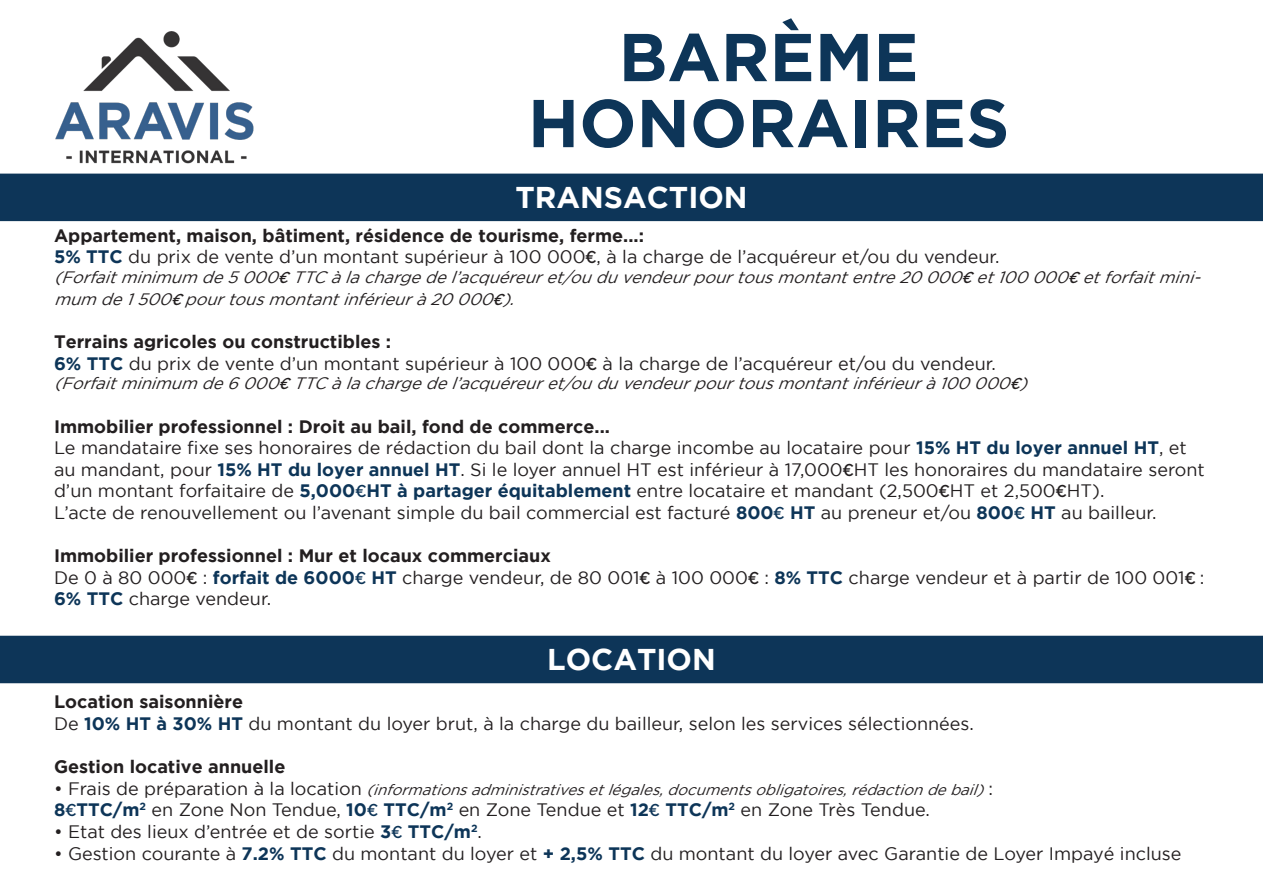
<style>
.page{position:relative;width:1263px;height:893px;background:#fff}
.page>*{position:absolute;margin:0;border:0;box-sizing:border-box;transform-origin:0 0}
.t1{font:700 67.5px "Gotham";color:#0d3558}
.t2{font:700 30px "Gotham";color:#fff}
.t3{font:18px/21.6px "Gotham";color:#231f20}
.t4{font:700 18px "Gotham";color:#231f20}
.t5{font:italic 16.5px/21.6px "Gotham";color:#231f20}
.t6{font:italic 15px "Gotham";color:#231f20}
.s1{font-weight:700;color:#0d3558}
.s2{font-family:"TT Chocolates";font-weight:500}
.s3{font-family:"TT Chocolates";font-weight:500;color:#0d3558}
.s4{font-style:normal;font-size:18px}
</style>
<div class="page">
<img style="left:55px;top:32px;width:199px;height:132px">
<div style="left:0;top:174px;width:1263px;height:46px;background:#0d3558"></div>
<div style="left:0;top:174px;width:1263px;height:47px;border:2px solid #0d3558"></div>
<div style="left:0;top:636px;width:1263px;height:47px;background:#0d3558"></div>
<p class="t1" style="left:619px;top:18px;width:301px">BARÈME</p>
<p class="t1" style="left:528px;top:84px;width:483px">HONORAIRES</p>
<p class="t2" style="left:515px;top:180px;width:234px">TRANSACTION</p>
<p class="t4" style="left:54px;top:225px;width:591px">Appartement, maison, bâtiment, résidence de tourisme, ferme...:</p>
<p class="t3" style="left:54px;top:246px;width:947px"><span class="s1">5% TTC</span> du prix de vente d’un montant supérieur à 100 000<span class="s2">€</span>, à la charge de l’acquéreur et/ou du vendeur.</p>
<p class="t5" style="left:54px;top:266px;width:1154px">(Forfaitminimum de5000<span class="s2">€</span>TTC àlachargedel’acquéreuret/ouduvendeurpourtousmontantentre20000<span class="s2">€</span>et100000<span class="s2">€</span>etforfaitmini&shy;mum de1500<span class="s2">€</span>pourtousmontantinférieurà20000<span class="s2">€</span>).</p>
<p class="t4" style="left:54px;top:331px;width:339px">Terrains agricoles ou constructibles :</p>
<p class="t3" style="left:54px;top:352px;width:943px"><span class="s1">6% TTC</span> du prix de vente d’un montant supérieur à 100 000<span class="s2">€</span> à la charge de l’acquéreur et/ou du vendeur.</p>
<p class="t5" style="left:54px;top:372px;width:980px">(Forfaitminimum de6000<span class="s2">€</span>TTC àlachargedel’acquéreuret/ouduvendeurpourtousmontantinférieurà100000<span class="s2">€</span>)</p>
<p class="t4" style="left:54px;top:416px;width:557px">Immobilier professionnel : Droit au bail, fond de commerce...</p>
<p class="t3" style="left:54px;top:437px;width:1152px">Le mandataire fixe ses honoraires de rédaction du bail dont la charge incombe au locataire pour <span class="s1">15% HT du loyer annuel HT</span>, et au mandant, pour <span class="s1">15% HT du loyer annuel HT</span>. Si le loyer annuel HT est inférieur à 17,000<span class="s2">€</span>HT les honoraires du mandataire seront d’un montant forfaitaire de <span class="s1">5,000</span><span class="s3">€</span><span class="s1">HT à partager équitablement</span> entre locataire et mandant (2,500<span class="s2">€</span>HT et 2,500<span class="s2">€</span>HT).</p>
<p class="t3" style="left:54px;top:501px;width:1104px">L’acte de renouvellement ou l’avenant simple du bail commercial est facturé <span class="s1">800</span><span class="s3">€</span> <span class="s1">HT</span> au preneur et/ou <span class="s1">800</span><span class="s3">€</span> <span class="s1">HT</span> au bailleur.</p>
<p class="t4" style="left:54px;top:545px;width:498px">Immobilier professionnel : Mur et locaux commerciaux</p>
<p class="t3" style="left:54px;top:566px;width:1152px">De 0 à 80 000<span class="s2">€</span> : <span class="s1">forfait de 6000</span><span class="s3">€</span> <span class="s1">HT</span> charge vendeur, de 80 001<span class="s2">€</span> à 100 000<span class="s2">€</span> : <span class="s1">8% TTC</span> charge vendeur et à partir de 100 001<span class="s2">€</span> :<br><span class="s1">6% TTC</span> charge vendeur.</p>
<p class="t2" style="left:547px;top:642px;width:170px">LOCATION</p>
<p class="t4" style="left:54px;top:692px;width:191px">Location saisonnière</p>
<p class="t3" style="left:54px;top:712px;width:921px">De <span class="s1">10% HT à 30% HT</span> du montant du loyer brut, à la charge du bailleur, selon les services sélectionnées.</p>
<p class="t4" style="left:54px;top:756px;width:233px">Gestion locative annuelle</p>
<p class="t6" style="left:54px;top:781px;width:940px"><span class="s4">• F r a i s d e p r é p a r a t i o n à l a l o c a t i o n</span> (informationsadministrativesetlégales,documentsobligatoires,rédactiondebail)<span class="s4">:</span></p>
<p class="t3" style="left:54px;top:799px;width:877px"><span class="s1">8</span><span class="s3">€</span><span class="s1">TTC/m</span><sup>2</sup> en Zone Non Tendue, <span class="s1">10</span><span class="s3">€</span> <span class="s1">TTC/m</span><sup>2</sup> en Zone Tendue et <span class="s1">12</span><span class="s3">€</span> <span class="s1">TTC/m</span><sup>2</sup> en Zone Très Tendue.</p>
<p class="t3" style="left:54px;top:820px;width:429px">• Etat des lieux d’entrée et de sortie <span class="s1">3</span><span class="s3">€</span> <span class="s1">TTC/m</span><sup>2</sup>.</p>
<p class="t3" style="left:54px;top:842px;width:1129px">• Gestion courante à <span class="s1">7.2% TTC</span> du montant du loyer et <span class="s1">+ 2,5% TTC</span> du montant du loyer avec Garantie de Loyer Impayé incluse</p>
</div>
